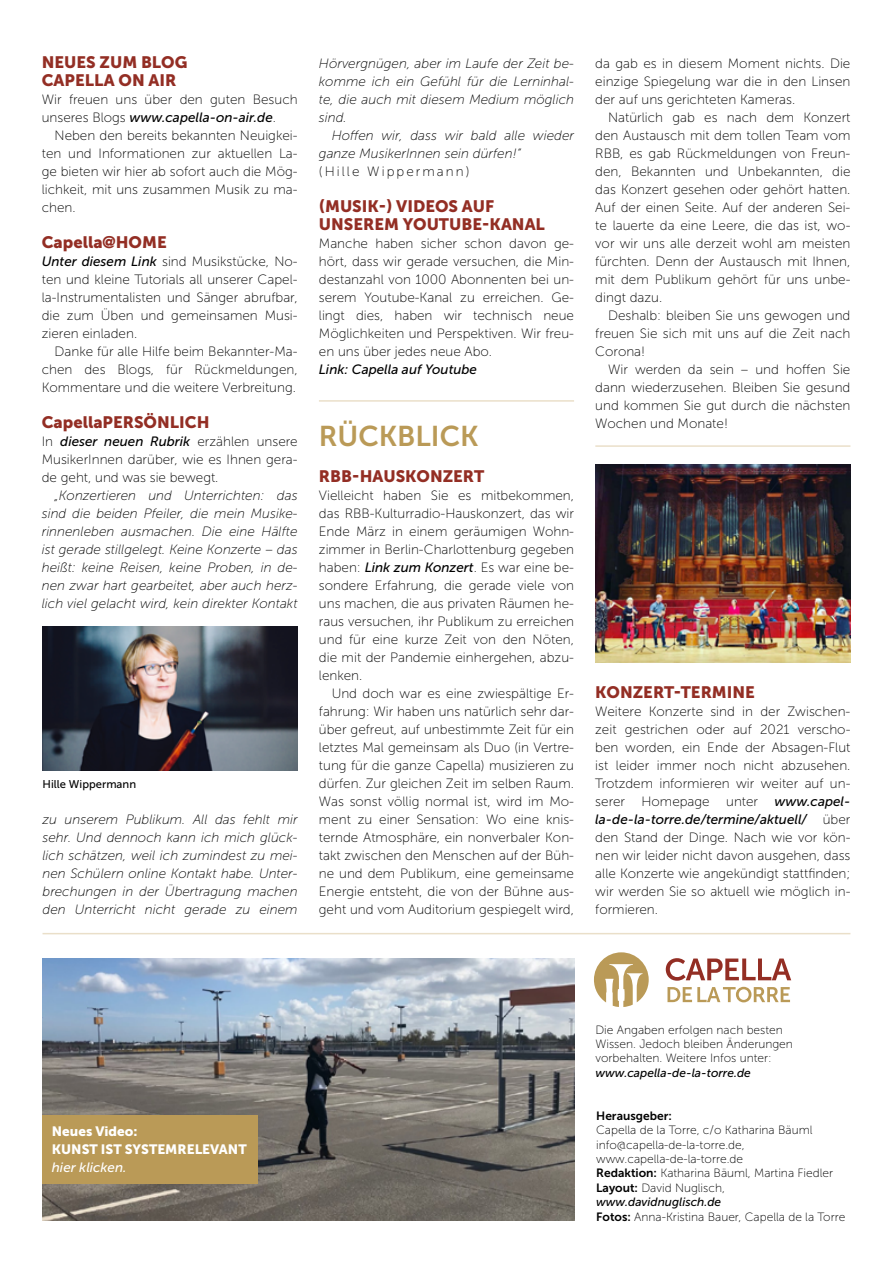
<style>
.page{position:relative;width:893px;height:1263px;background:#fff}
.page>*{position:absolute;margin:0;border:0;box-sizing:border-box;transform-origin:0 0}
.t1{font:28.5px "Museo Sans 700";color:#ba9a57}
.t2{font:16.5px/18px "Museo Sans 900";color:#932e24}
.t3{font:13.5px/18px "Museo Sans 100";color:#000;text-align:justify}
.t4{font:italic 13.5px/18px "Museo Sans 100";color:#000;text-align:justify}
.t5{font:italic 13.5px "Museo Sans 500";color:#000}
.t6{font:13.5px/18px "Museo Sans 900";color:#fff}
.t7{font:13.5px "Museo Sans 100";letter-spacing:.15em;color:#000}
.t8{font:italic 13.5px "Museo Sans 500";color:#fff}
.t9{font:12px/14.4px "Museo Sans 100";color:#000}
.t10{font:italic 12px "Museo Sans 500";color:#000}
.t11{font:12px "Museo Sans 700";color:#000}
.t12{font:11.25px "Museo Sans 500";color:#000}
.s1{font-family:"Museo Sans 100";font-style:normal}
.s2{font-family:"Helvetica Neue";font-weight:900}
.s3{font-family:"Museo Sans 500";font-style:italic}
.s4{font-family:"Museo Sans 700"}
</style>
<div class="page">
<svg style="left:594px;top:952px;width:55px;height:55px"></svg>
<svg style="left:666px;top:958px;width:125px;height:23px"></svg>
<svg style="left:667px;top:987px;width:123px;height:15px"></svg>
<img style="left:43px;top:958px;width:531px;height:262px">
<div style="left:43px;top:1115px;width:215px;height:69px;background:#ba9a57"></div>
<img style="left:43px;top:626px;width:255px;height:144px">
<hr style="left:319px;top:400px;width:255px;height:2px;background:#eadfc9">
<hr style="left:595px;top:445px;width:255px;height:2px;background:#eadfc9">
<hr style="left:43px;top:933px;width:807px;height:1px;background:#eadfc9">
<img style="left:595px;top:464px;width:255px;height:198px">
<p class="t2" style="left:42px;top:53px;width:147px">N EUES ZUM BLOG<br>CAPELLA ON AIR</p>
<p class="t3" style="left:42px;top:91px;width:257px">Wir freuen uns über den guten Besuch</p>
<p class="t5" style="left:42px;top:110px;width:236px"><span class="s1">unseres Blogs</span> www.capella-on-air.de<span class="s1">.</span></p>
<p class="t3" style="left:42px;top:127px;width:257px;text-indent:13px">Neben den bereits bekannten Neuigkei&shy;ten und Informationen zur aktuellen La&shy;ge bieten wir hier ab sofort auch die Mög&shy;lichkeit, mit uns zusammen Musik zu ma&shy;chen.</p>
<p class="t2" style="left:42px;top:233px;width:124px">CAPELLA<span class="s2">@</span>HOME</p>
<p class="t3" style="left:42px;top:253px;width:257px"><span class="s3">Unter diesem Link</span> sind Musikstücke, No&shy;ten und kleine Tutorials all unserer Capel&shy;la-Instrumentalisten und Sänger abrufbar, die zum Üben und gemeinsamen Musi&shy;zieren einladen.</p>
<p class="t3" style="left:42px;top:343px;width:257px;text-indent:13px">Danke für alle Hilfe beim Bekannter-Ma&shy;chen des Blogs, für Rückmeldungen, Kommentare und die weitere Verbreitung.</p>
<p class="t2" style="left:42px;top:413px;width:72px">CAPELLAPERS</p>
<p class="t2" style="left:144px;top:413px;width:24px">ÖNLIC</p>
<p class="t2" style="left:197px;top:413px;width:14px">H</p>
<p class="t5" style="left:42px;top:434px;width:257px"><span class="s1">In</span> dieser neuen Rubrik <span class="s1">erzählen unsere</span></p>
<p class="t3" style="left:42px;top:451px;width:257px">MusikerInnen darüber, wie es Ihnen gera&shy;de geht, und was sie bewegt.</p>
<p class="t4" style="left:42px;top:487px;width:257px;text-indent:13px">„Konzertieren und Unterrichten: das sind die beiden Pfeiler, die mein Musike&shy;rinnenleben ausmachen. Die eine Hälfte ist gerade stillgelegt. Keine Konzerte – das heißt: keine Reisen, keine Proben, in de&shy;nen zwar hart gearbeitet, aber auch herz&shy;lich viel gelacht wird, kein direkter Kontakt</p>
<p class="t12" style="left:43px;top:778px;width:95px">Hille Wippermann</p>
<p class="t4" style="left:43px;top:811px;width:257px">zu unserem Publikum. All das fehlt mir sehr. Und dennoch kann ich mich glück&shy;lich schätzen, weil ich zumindest zu mei&shy;nen Schülern online Kontakt habe. Unter&shy;brechungen in der Übertragung machen den Unterricht nicht gerade zu einem</p>
<p class="t4" style="left:319px;top:55px;width:257px">Hörvergnügen, aber im Laufe der Zeit be&shy;komme ich ein Gefühl für die Lerninhal&shy;te, die auch mit diesem Medium möglich sind.</p>
<p class="t4" style="left:319px;top:127px;width:257px;text-indent:13px">Hoffen wir, dass wir bald alle wieder ganze MusikerInnen sein dürfen!“</p>
<p class="t7" style="left:319px;top:164px;width:152px">(Hille Wippermann)</p>
<p class="t2" style="left:319px;top:197px;width:227px">(MUSIK-) VIDEOS AUF<br>UNSEREM YOUTUBE-KANAL</p>
<p class="t3" style="left:319px;top:235px;width:257px">Manche haben sicher schon davon ge&shy;hört, dass wir gerade versuchen, die Min&shy;destanzahl von 1000 Abonnenten bei un&shy;serem Youtube-Kanal zu erreichen. Ge&shy;lingt dies, haben wir technisch neue Möglichkeiten und Perspektiven. Wir freu&shy;en uns über jedes neue Abo.</p>
<p class="t5" style="left:319px;top:362px;width:160px">Link: Capella auf Youtube</p>
<h1 class="t1" style="left:319px;top:420px;width:161px">Rückblick</h1>
<p class="t2" style="left:319px;top:467px;width:12px">RBB</p>
<p class="t2" style="left:352px;top:467px;width:33px">-HAUSKONZERT</p>
<p class="t3" style="left:319px;top:487px;width:257px">Vielleicht haben Sie es mitbekommen, das RBB-Kulturradio-Hauskonzert, das wir Ende März in einem geräumigen Wohn&shy;zimmer in Berlin-Charlottenburg gegeben haben: <span class="s3">Link zum Konzert</span>. Es war eine be&shy;sondere Erfahrung, die gerade viele von uns machen, die aus privaten Räumen he&shy;raus versuchen, ihr Publikum zu erreichen und für eine kurze Zeit von den Nöten, die mit der Pandemie einhergehen, abzu&shy;lenken.</p>
<p class="t3" style="left:319px;top:685px;width:257px;text-indent:13px">Und doch war es eine zwiespältige Er&shy;fahrung: Wir haben uns natürlich sehr dar&shy;über gefreut, auf unbestimmte Zeit für ein letztes Mal gemeinsam als Duo (in Vertre&shy;tung für die ganze Capella) musizieren zu dürfen. Zur gleichen Zeit im selben Raum.<br>Was sonst völlig normal ist, wird im Mo&shy;ment zu einer Sensation: Wo eine knis&shy;ternde Atmosphäre, ein nonverbaler Kon&shy;takt zwischen den Menschen auf der Büh&shy;ne und dem Publikum, eine gemeinsame Energie entsteht, die von der Bühne aus&shy;geht und vom Auditorium gespiegelt wird,</p>
<p class="t3" style="left:595px;top:54px;width:257px">da gab es in diesem Moment nichts. Die einzige Spiegelung war die in den Linsen der auf uns gerichteten Kameras.</p>
<p class="t3" style="left:595px;top:108px;width:257px;text-indent:13px">Natürlich gab es nach dem Konzert den Austausch mit dem tollen Team vom RBB, es gab Rückmeldungen von Freun&shy;den, Bekannten und Unbekannten, die das Konzert gesehen oder gehört hatten.<br>Auf der einen Seite. Auf der anderen Sei&shy;te lauerte da eine Leere, die das ist, wo&shy;vor wir uns alle derzeit wohl am meisten fürchten. Denn der Austausch mit Ihnen, mit dem Publikum gehört für uns unbe&shy;dingt dazu.</p>
<p class="t3" style="left:595px;top:306px;width:257px;text-indent:13px">Deshalb: bleiben Sie uns gewogen und freuen Sie sich mit uns auf die Zeit nach Corona!</p>
<p class="t3" style="left:595px;top:360px;width:257px;text-indent:13px">Wir werden da sein – und hoffen Sie dann wiederzusehen. Bleiben Sie gesund und kommen Sie gut durch die nächsten Wochen und Monate!</p>
<p class="t2" style="left:595px;top:683px;width:161px">KONZERT-TERMINE</p>
<p class="t3" style="left:595px;top:703px;width:257px">Weitere Konzerte sind in der Zwischen&shy;zeit gestrichen oder auf 2021 verscho&shy;ben worden, ein Ende der Absagen-Flut ist leider immer noch nicht abzusehen.<br>Trotzdem informieren wir weiter auf un&shy;serer Homepage unter <span class="s3">www.capel-</span></p>
<p class="t5" style="left:595px;top:812px;width:257px">la-de-la-torre.de/termine/aktuell/ <span class="s1">über</span></p>
<p class="t3" style="left:595px;top:829px;width:257px">den Stand der Dinge. Nach wie vor kön&shy;nen wir leider nicht davon ausgehen, dass alle Konzerte wie angekündigt stattfinden; wir werden Sie so aktuell wie möglich in&shy;formieren.</p>
<p class="t6" style="left:52px;top:1122px;width:87px">NEUES VIDEO:<br>KUNST</p>
<p class="t6" style="left:101px;top:1140px;width:8px">IST</p>
<p class="t6" style="left:125px;top:1140px;width:62px">SYSTE MRELE</p>
<p class="t6" style="left:210px;top:1140px;width:19px">VANT</p>
<p class="t8" style="left:52px;top:1160px;width:76px">hier klicken.</p>
<p class="t9" style="left:595px;top:1022px;width:199px">Die Angaben erfolgen nach besten<br>Wissen. Jedoch bleiben Änderungen vorbehalten. Weitere Infos unter:</p>
<p class="t10" style="left:595px;top:1066px;width:157px">www.capella-de-la-torre.de</p>
<p class="t11" style="left:596px;top:1109px;width:77px">Herausgeber:</p>
<p class="t9" style="left:596px;top:1123px;width:239px">Capella de la Torre, c/o Katharina Bäuml info@capella-de-la-torre.de, www.capella-de-la-torre.de<br><span class="s4">Redaktion:</span> Katharina Bäuml, Martina Fiedler <span class="s4">Layout:</span> David Nuglisch,</p>
<p class="t10" style="left:596px;top:1195px;width:127px">www.davidnuglisch.de</p>
<p class="t9" style="left:596px;top:1209px;width:251px"><span class="s4">Fotos:</span> Anna-Kristina Bauer, Capella de la Torre</p>
</div>
